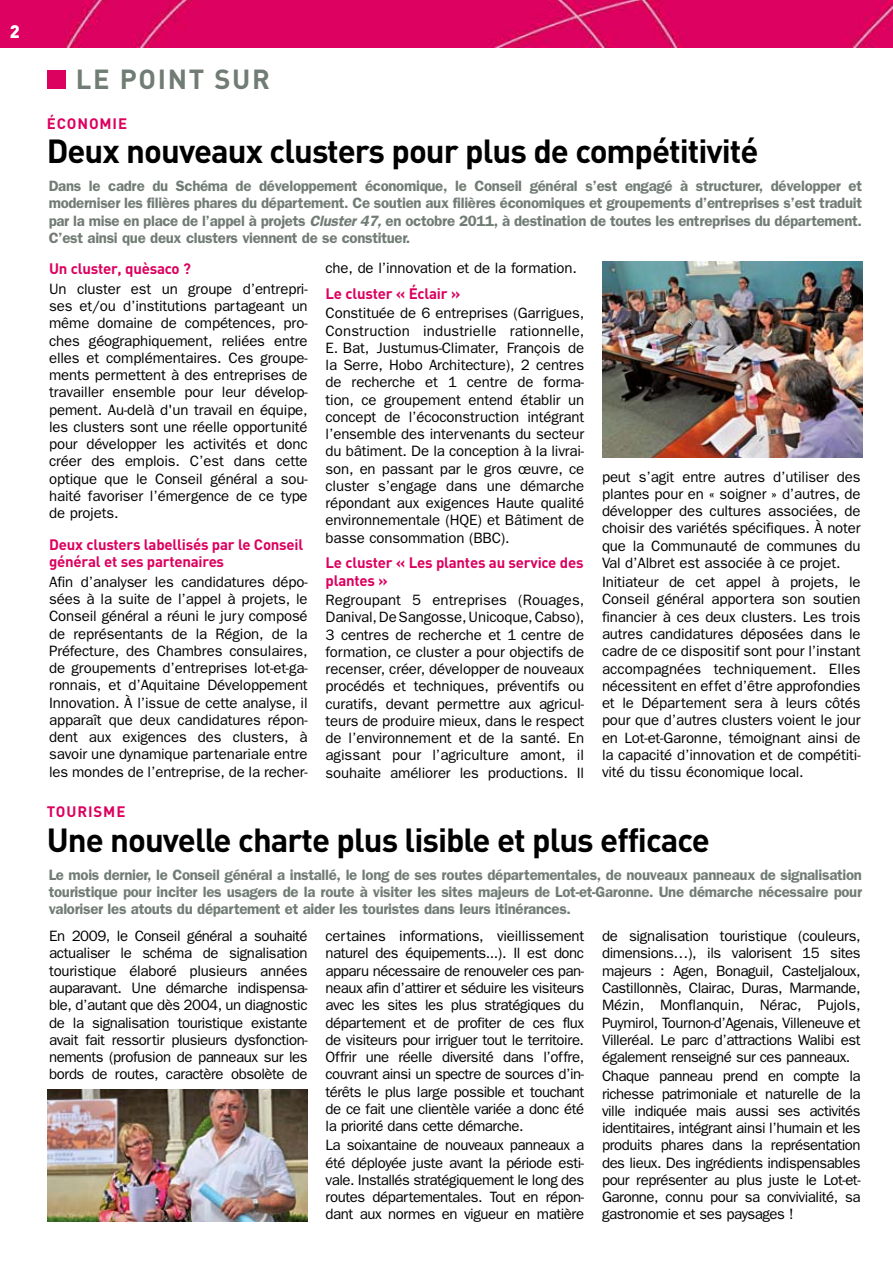
<style>
.page{position:relative;width:893px;height:1263px;background:#fff}
.page>*{position:absolute;margin:0;border:0;box-sizing:border-box;transform-origin:0 0}
.t1{font:700 33px "DIN";letter-spacing:-.03em;color:#000}
.t2{font:700 27.3px "DIN";color:#717c75}
.t3{font:900 18px "DIN";color:#fff}
.t4{font:15px/17.2px "Franklin Gothic";letter-spacing:-.01em;color:#000;text-align:justify}
.t5{font:600 15px/17.2px "Franklin Gothic";letter-spacing:-.02em;color:#717c75;text-align:justify}
.t6{font:700 15px/17.2px "DIN";letter-spacing:-.015em;color:#dc005f}
.s1{font-style:italic}
</style>
<div class="page">
<img style="left:0;top:0;width:893px;height:48px">
<div style="left:47px;top:71px;width:19px;height:18px;background:#dc005f"></div>
<img style="left:48px;top:1090px;width:259px;height:131px">
<img style="left:602px;top:261px;width:260px;height:197px">
<p class="t3" style="left:10px;top:19px;width:12px">2</p>
<h2 class="t2" style="left:76px;top:61px;width:175px">LE POINT SUR</h2>
<p class="t6" style="left:47px;top:114px;width:32px">ÉCONOM</p>
<p class="t6" style="left:113px;top:114px;width:14px">IE</p>
<h1 class="t1" style="left:47px;top:130px;width:713px">Deux nouveaux clusters pour plus de compétitivité</h1>
<p class="t5" style="left:49px;top:177px;width:815px">Dans le cadre du Schéma de développement économique, le Conseil général s’est engagé à structurer, développer et moderniser les filières phares du département. Ce soutien aux filières économiques et groupements d’entreprises s’est traduit par la mise en place de l’appel à projets <span class="s1">Cluster47,</span>en octobre 2011, à destination de toutes les entreprises du département.<br>C’est ainsi que deux clusters viennent de se constituer.</p>
<p class="t6" style="left:49px;top:260px;width:143px">Un cluster, quèsaco ?</p>
<p class="t4" style="left:49px;top:280px;width:260px">Un cluster est un groupe d’entrepri&shy;ses et/ou d’institutions partageant un même domaine de compétences, pro&shy;ches géographiquement, reliées entre elles et complémentaires. Ces groupe&shy;ments permettent à des entreprises de travailler ensemble pour leur dévelop&shy;pement. Au-delà d'un travail en équipe, les clusters sont une réelle opportunité pour développer les activités et donc créer des emplois. C’est dans cette optique que le Conseil général a sou&shy;haité favoriser l’émergence de ce type de projets.</p>
<p class="t6" style="left:49px;top:535px;width:256px">Deux clusters labellisés par le Conseil général et ses partenaires</p>
<p class="t4" style="left:49px;top:573px;width:260px">Afin d’analyser les candidatures dépo&shy;sées à la suite de l’appel à projets, le Conseil général a réuni le jury composé de représentants de la Région, de la Préfecture, des Chambres consulaires, de groupements d’entreprises lot-et-ga&shy;ronnais, et d’Aquitaine Développement Innovation. à l’issue de cette analyse, il apparaît que deux candidatures répon&shy;dent aux exigences des clusters, à savoir une dynamique partenariale entre les mondes de l’entreprise, de la recher-</p>
<p class="t4" style="left:326px;top:260px;width:253px">che, de l’innovation et de la formation.</p>
<p class="t6" style="left:326px;top:284px;width:136px">Le cluster « Éclair »</p>
<p class="t4" style="left:326px;top:305px;width:260px">Constituée de 6 entreprises (Garrigues, Construction industrielle rationnelle, E. Bat, Justumus-Climater, François de la Serre, Hobo Architecture), 2 centres de recherche et 1 centre de forma&shy;tion, ce groupement entend établir un concept de l’écoconstruction intégrant l’ensemble des intervenants du secteur du bâtiment. De la conception à la livrai&shy;son, en passant par le gros œuvre, ce cluster s’engage dans une démarche répondant aux exigences Haute qualité environnementale (HQE) et Bâtiment de basse consommation (BBC).</p>
<p class="t6" style="left:326px;top:554px;width:259px">Le cluster « Les plantes au service des plantes »</p>
<p class="t4" style="left:326px;top:591px;width:260px">Regroupant 5 entreprises (Rouages, Danival, De Sangosse, Unicoque, Cabso), 3 centres de recherche et 1 centre de formation, ce cluster a pour objectifs de recenser, créer, développer de nouveaux procédés et techniques, préventifs ou curatifs, devant permettre aux agricul&shy;teurs de produire mieux, dans le respect de l’environnement et de la santé. En agissant pour l’agriculture amont, il souhaite améliorer les productions. Il</p>
<p class="t4" style="left:602px;top:468px;width:260px">peut s’agit entre autres d’utiliser des plantes pour en « soigner » d’autres, de développer des cultures associées, de choisir des variétés spécifiques. à noter que la Communauté de communes du Val d’Albret est associée à ce projet.</p>
<p class="t4" style="left:602px;top:574px;width:260px">Initiateur de cet appel à projets, le Conseil général apportera son soutien financier à ces deux clusters. Les trois autres candidatures déposées dans le cadre de ce dispositif sont pour l’instant accompagnées techniquement. Elles nécessitent en effet d’être approfondies et le Département sera à leurs côtés pour que d’autres clusters voient le jour en Lot-et-Garonne, témoignant ainsi de la capacité d’innovation et de compétiti&shy;vité du tissu économique local.</p>
<p class="t6" style="left:47px;top:802px;width:11px">TOUR</p>
<p class="t6" style="left:88px;top:802px;width:27px">ISME</p>
<h1 class="t1" style="left:47px;top:818px;width:665px">Une nouvelle charte plus lisible et plus efficace</h1>
<p class="t5" style="left:49px;top:866px;width:815px">Le mois dernier, le Conseil général a installé, le long de ses routes départementales, de nouveaux panneaux de signalisation touristique pour inciter les usagers de la route à visiter les sites majeurs de Lot-et-Garonne. Une démarche nécessaire pour valoriser les atouts du département et aider les touristes dans leurs itinérances.</p>
<p class="t4" style="left:49px;top:928px;width:260px">En 2009, le Conseil général a souhaité actualiser le schéma de signalisation touristique élaboré plusieurs années auparavant. Une démarche indispensa&shy;ble, d’autant que dès 2004, un diagnostic de la signalisation touristique existante avait fait ressortir plusieurs dysfonction&shy;nements (profusion de panneaux sur les bords de routes, caractère obsolète de</p>
<p class="t4" style="left:326px;top:928px;width:260px">certaines informations, vieillissement naturel des équipements...). Il est donc apparu nécessaire de renouveler ces pan&shy;neaux afin d’attirer et séduire les visiteurs avec les sites les plus stratégiques du département et de profiter de ces flux de visiteurs pour irriguer tout le territoire.<br>Offrir une réelle diversité dans l’offre, couvrant ainsi un spectre de sources d’in&shy;térêts le plus large possible et touchant de ce fait une clientèle variée a donc été la priorité dans cette démarche.</p>
<p class="t4" style="left:326px;top:1137px;width:260px">La soixantaine de nouveaux panneaux a été déployée juste avant la période esti&shy;vale. Installés stratégiquement le long des routes départementales. Tout en répon&shy;dant aux normes en vigueur en matière</p>
<p class="t4" style="left:602px;top:928px;width:260px">de signalisation touristique (couleurs, dimensions…), ils valorisent 15 sites majeurs : Agen, Bonaguil, Casteljaloux, Castillonnès, Clairac, Duras, Marmande, Mézin, Monflanquin, Nérac, Pujols, Puymirol, Tournon-d’Agenais, Villeneuve et Villeréal. Le parc d’attractions Walibi est également renseigné sur ces panneaux.</p>
<p class="t4" style="left:602px;top:1068px;width:260px">Chaque panneau prend en compte la richesse patrimoniale et naturelle de la ville indiquée mais aussi ses activités identitaires, intégrant ainsi l’humain et les produits phares dans la représentation des lieux. Des ingrédients indispensables pour représenter au plus juste le Lot-et-Garonne, connu pour sa convivialité, sa gastronomie et ses paysages !</p>
</div>
